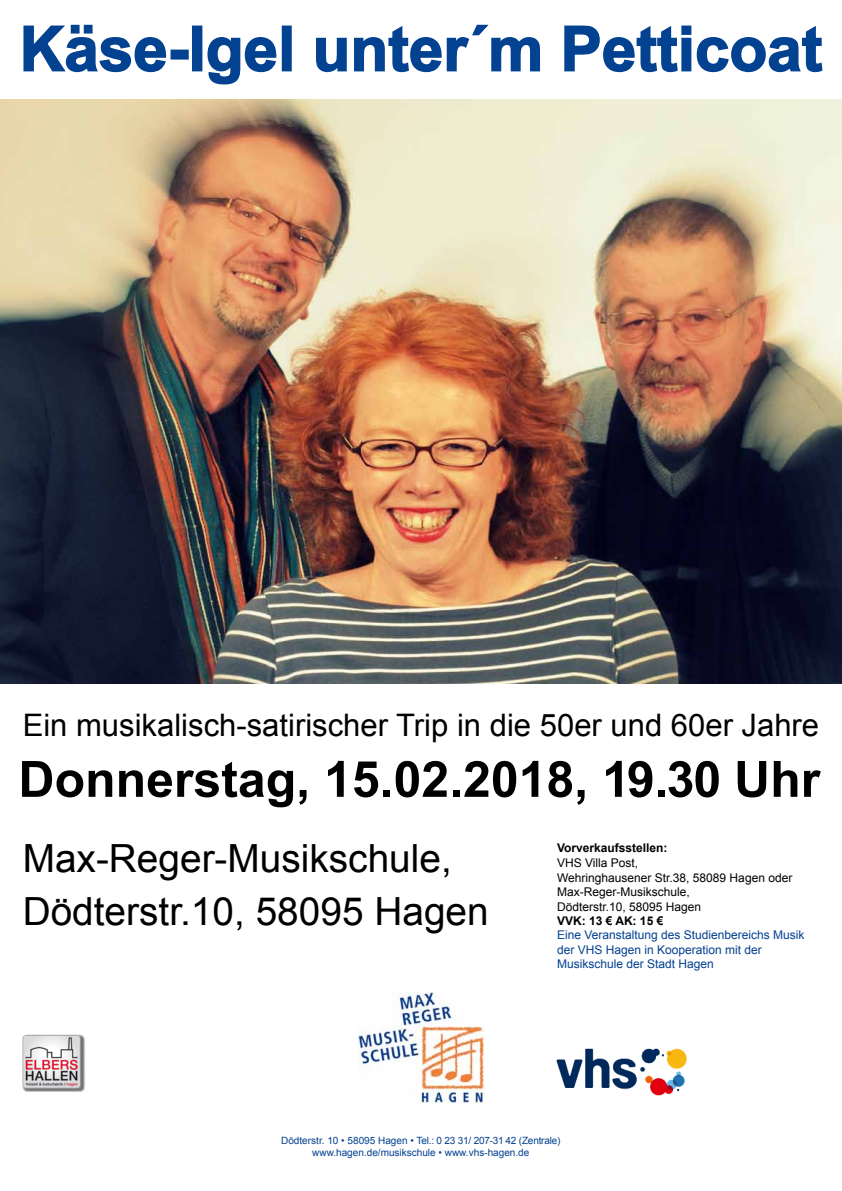
<style>
.page{position:relative;width:842px;height:1191px;background:#fff}
.page>*{position:absolute;margin:0;border:0;box-sizing:border-box;transform-origin:0 0}
.t1{font:700 62px "Arial";color:#034191}
.t2{font:700 50px "Arial";color:#000}
.t3{font:38.8px/53px "Arial";color:#000}
.t4{font:31px "Arial";color:#000}
.t5{font:12px/14.4px "Arial";color:#000}
.t6{font:12px/14.4px "Arial";color:#034191}
.t7{font:700 12px "Arial";color:#000}
.t8{font:10px/12px "Arial";color:#034191;text-align:center}
</style>
<div class="page">
<img style="left:0;top:99px;width:842px;height:584px">
<svg style="left:23px;top:24px;width:144px;height:49px"></svg>
<div style="left:171px;top:50px;width:18px;height:10px;border:1px solid #034191"></div>
<div style="left:192px;top:26px;width:10px;height:45px;border:1px solid #034191"></div>
<svg style="left:207px;top:37px;width:70px;height:48px"></svg>
<div style="left:282px;top:26px;width:10px;height:45px;border:1px solid #034191"></div>
<svg style="left:316px;top:37px;width:31px;height:36px"></svg>
<svg style="left:354px;top:24px;width:186px;height:49px"></svg>
<svg style="left:564px;top:25px;width:259px;height:48px"></svg>
<img style="left:359px;top:993px;width:125px;height:109px">
<div style="left:22px;top:1034px;width:63px;height:58px;background:#000;opacity:.55"></div>
<img style="left:22px;top:1034px;width:61px;height:58px">
<img style="left:556px;top:1048px;width:131px;height:48px">
<h1 class="t1" style="left:20px;top:8px;width:804px">Käse-Igel unter´m Petticoat</h1>
<h3 class="t4" style="left:23px;top:704px;width:798px">Ein musikalisch-satirischer Trip in die 50er und 60er Jahre</h3>
<h2 class="t2" style="left:18px;top:746px;width:803px">Donnerstag, 15.02.2018, 19.30 Uhr</h2>
<h3 class="t3" style="left:23px;top:832px;width:468px">Max-Reger-Musikschule,<br>Dödterstr.10, 58095 Hagen</h3>
<p class="t7" style="left:557px;top:840px;width:112px">Vorverkaufsstellen:</p>
<p class="t5" style="left:557px;top:856px;width:237px">VHS Villa Post,<br>Wehringhausener Str.38, 58089 Hagen oder<br>Max-Reger-Musikschule,<br>Dödterstr.10, 58095 Hagen</p>
<p class="t7" style="left:557px;top:913px;width:108px">VVK: 13 € AK: 15 €</p>
<p class="t6" style="left:557px;top:928px;width:249px">Eine Veranstaltung des Studienbereichs Musik der VHS Hagen in Kooperation mit der<br>Musikschule der Stadt Hagen</p>
<p class="t8" style="left:281px;top:1134px;width:281px">Dödterstr. 10 • 58095 Hagen • Tel.: 0 23 31/ 207-31 42 (Zentrale) www.hagen.de/musikschule • www.vhs-hagen.de</p>
</div>
